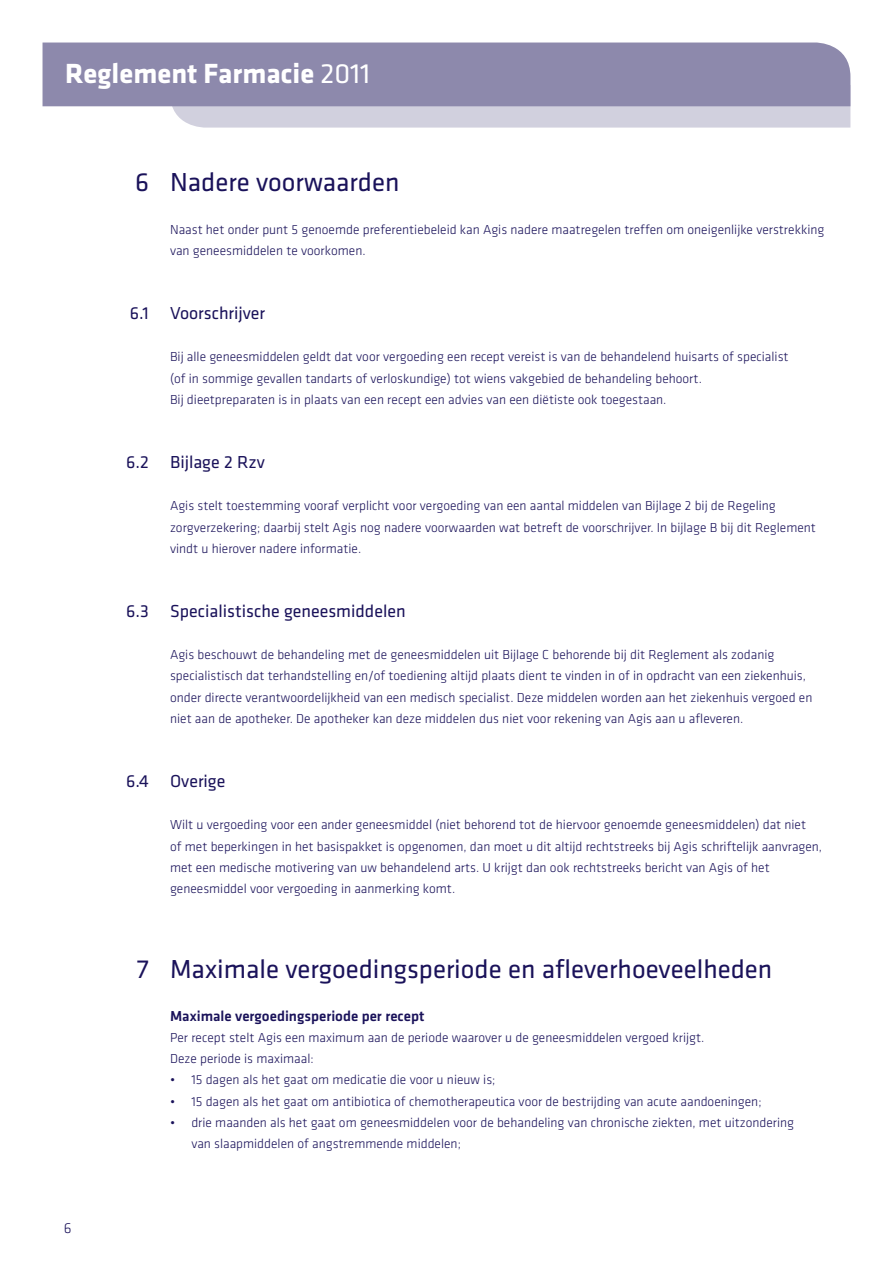
<style>
.page{position:relative;width:893px;height:1263px;background:#fff}
.page>*{position:absolute;margin:0;border:0;box-sizing:border-box;transform-origin:0 0}
.t1{font:700 28.8px "Agis Klavika";color:#fff}
.t2{font:27px "Agis Klavika";color:#1a125a}
.t3{font:18px "Agis Klavika";color:#1a125a}
.t4{font:500 15px "Agis Klavika";color:#1a125a}
.t5{font:300 15px "Agis Klavika";color:#1a125a}
.t6{font:300 13.5px/21.3px "Agis Klavika";color:#1a125a}
.s1{font-weight:400}
</style>
<div class="page">
<svg style="left:170px;top:106px;width:680px;height:22px;background:#d1d0de"></svg>
<div style="left:43px;top:43px;width:807px;height:63px;background:#8d89ac"></div>
<h1 class="t1" style="left:65px;top:52px;width:307px">Reglement Farmacie <span class="s1">2011</span></h1>
<h2 class="t2" style="left:135px;top:165px;width:266px">6 Nadere voorwaarden</h2>
<p class="t6" style="left:170px;top:219px;width:656px">Naast het onder punt 5 genoemde preferentiebeleid kan Agis nadere maatregelen treffen om oneigenlijke verstrekking van geneesmiddelen te voorkomen.</p>
<h3 class="t3" style="left:130px;top:301px;width:137px">6.1 Voorschrijver</h3>
<p class="t6" style="left:170px;top:346px;width:620px">Bij alle geneesmiddelen geldt dat voor vergoeding een recept vereist is van de behandelend huisarts of specialist (of in sommige gevallen tandarts of verloskundige) tot wiens vakgebied de behandeling behoort.<br>Bij dieetpreparaten is in plaats van een recept een advies van een diëtiste ook toegestaan.</p>
<h3 class="t3" style="left:126px;top:450px;width:140px">6.2 Bijlage 2 Rzv</h3>
<p class="t6" style="left:170px;top:495px;width:647px">Agis stelt toestemming vooraf verplicht voor vergoeding van een aantal middelen van Bijlage 2 bij de Regeling zorgverzekering; daarbij stelt Agis nog nadere voorwaarden wat betreft de voorschrijver. In bijlage B bij dit Reglement vindt u hierover nadere informatie.</p>
<h3 class="t3" style="left:126px;top:599px;width:281px">6.3 Specialistische geneesmiddelen</h3>
<p class="t6" style="left:170px;top:644px;width:644px">Agis beschouwt de behandeling met de geneesmiddelen uit Bijlage C behorende bij dit Reglement als zodanig specialistisch dat terhandstelling en/of toediening altijd plaats dient te vinden in of in opdracht van een ziekenhuis, onder directe verantwoordelijkheid van een medisch specialist. Deze middelen worden aan het ziekenhuis vergoed en niet aan de apotheker. De apotheker kan deze middelen dus niet voor rekening van Agis aan u afleveren.</p>
<h3 class="t3" style="left:126px;top:769px;width:101px">6.4 Overige</h3>
<p class="t6" style="left:170px;top:814px;width:654px">Wilt u vergoeding voor een ander geneesmiddel (niet behorend tot de hiervoor genoemde geneesmiddelen) dat niet<br>of met beperkingen in het basispakket is opgenomen, dan moet u dit altijd rechtstreeks bij Agis schriftelijk aanvragen, met een medische motivering van uw behandelend arts. U krijgt dan ook rechtstreeks bericht van Agis of het geneesmiddel voor vergoeding in aanmerking komt.</p>
<p class="t5" style="left:64px;top:1219px;width:9px">6</p>
<h2 class="t2" style="left:137px;top:951px;width:637px">7 Maximale vergoedingsperiode en afleverhoeveelheden</h2>
<p class="t4" style="left:170px;top:1005px;width:256px">Maximale vergoedingsperiode per recept</p>
<p class="t6" style="left:170px;top:1026px;width:536px">Per recept stelt Agis een maximum aan de periode waarover u de geneesmiddelen vergoed krijgt.<br>Deze periode is maximaal:</p>
<p class="t6" style="left:170px;top:1069px;width:327px">• 15 dagen als het gaat om medicatie die voor u nieuw is;</p>
<p class="t6" style="left:170px;top:1090px;width:593px">• 15 dagen als het gaat om antibiotica of chemotherapeutica voor de bestrijding van acute aandoeningen;</p>
<p class="t6" style="left:191px;top:1112px;width:604px;text-indent:-21px">• drie maanden als het gaat om geneesmiddelen voor de behandeling van chronische ziekten, met uitzondering van slaapmiddelen of angstremmende middelen;</p>
</div>
